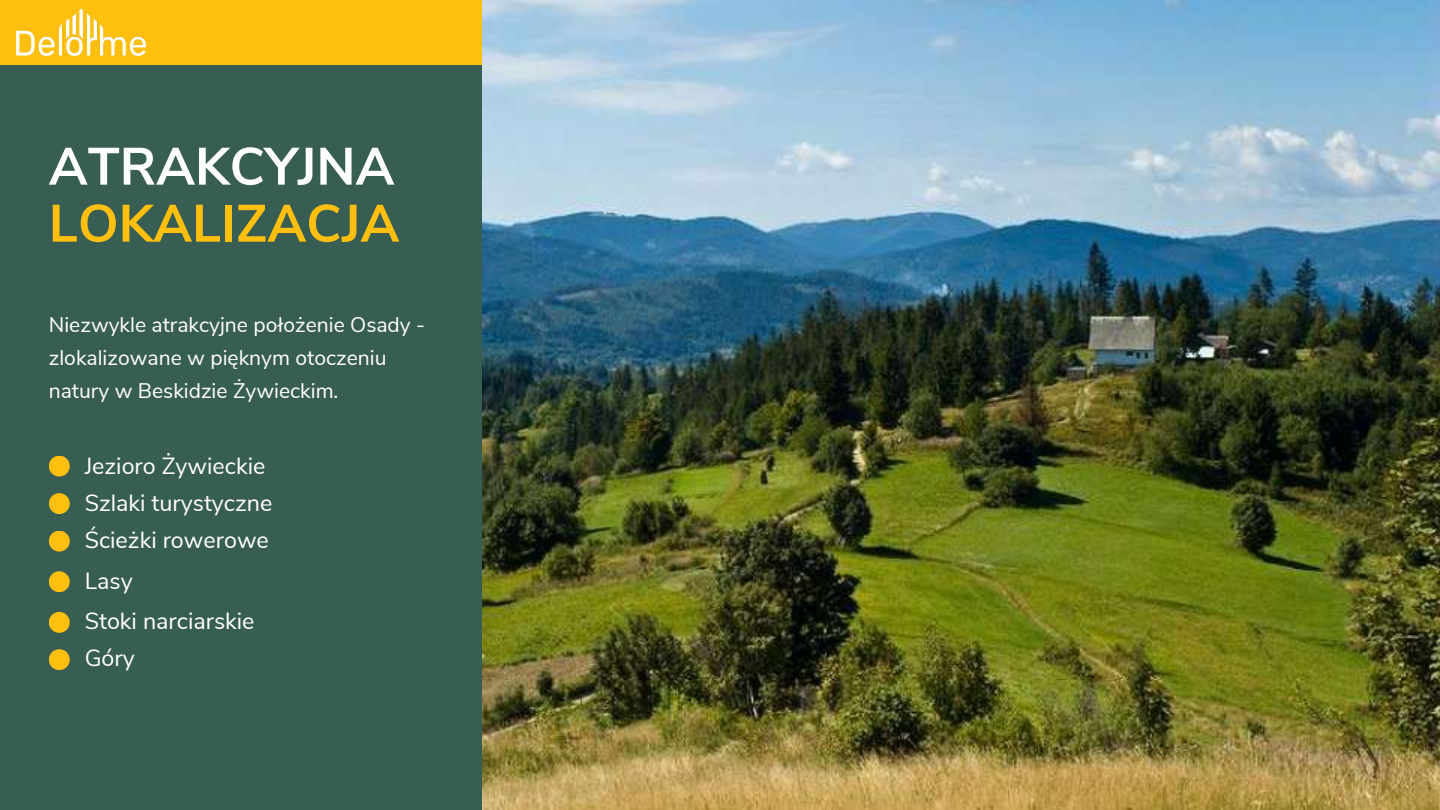
<style>
.page{position:relative;width:1440px;height:810px;background:#fff}
.page>*{position:absolute;margin:0;border:0;box-sizing:border-box;transform-origin:0 0}
.t1{font:700 52.4px "Nunito Sans";color:#febf0e}
.t2{font:700 52.4px "Nunito Sans";color:#fff}
.t3{font:23.3px/37.3px "Nunito Sans";color:#fff}
.t4{font:21.1px/33.2px "Nunito Sans";color:#fff}
</style>
<div class="page">
<img style="left:481px;top:0;width:959px;height:810px">
<div style="left:0;top:0;width:481px;height:810px;background:#385e53"></div>
<div style="left:49px;top:456px;width:21px;height:21px;background:#febf0e;border-radius:50%"></div>
<div style="left:49px;top:493px;width:21px;height:21px;background:#febf0e;border-radius:50%"></div>
<div style="left:49px;top:531px;width:21px;height:21px;background:#febf0e;border-radius:50%"></div>
<div style="left:0;top:0;width:481px;height:64px;background:#febf0e"></div>
<img style="left:16px;top:9px;width:129px;height:46px">
<div style="left:49px;top:571px;width:21px;height:21px;background:#febf0e;border-radius:50%"></div>
<div style="left:49px;top:612px;width:21px;height:21px;background:#febf0e;border-radius:50%"></div>
<div style="left:49px;top:649px;width:21px;height:21px;background:#febf0e;border-radius:50%"></div>
<h1 class="t2" style="left:49px;top:132px;width:347px">ATRAKCYJNA</h1>
<h1 class="t1" style="left:49px;top:189px;width:352px">LOKALIZACJA</h1>
<p class="t4" style="left:49px;top:308px;width:378px">Niezwykle atrakcyjne położenie Osady - zlokalizowane w pięknym otoczeniu natury w Beskidzie Żywieckim.</p>
<p class="t3" style="left:85px;top:447px;width:189px">Jezioro Żywieckie<br>Szlaki turystyczne<br>Ścieżki rowerowe</p>
<p class="t3" style="left:85px;top:561px;width:171px;line-height:40.4px">Lasy<br>Stoki narciarskie</p>
<p class="t3" style="left:85px;top:640px;width:52px">Góry</p>
</div>
